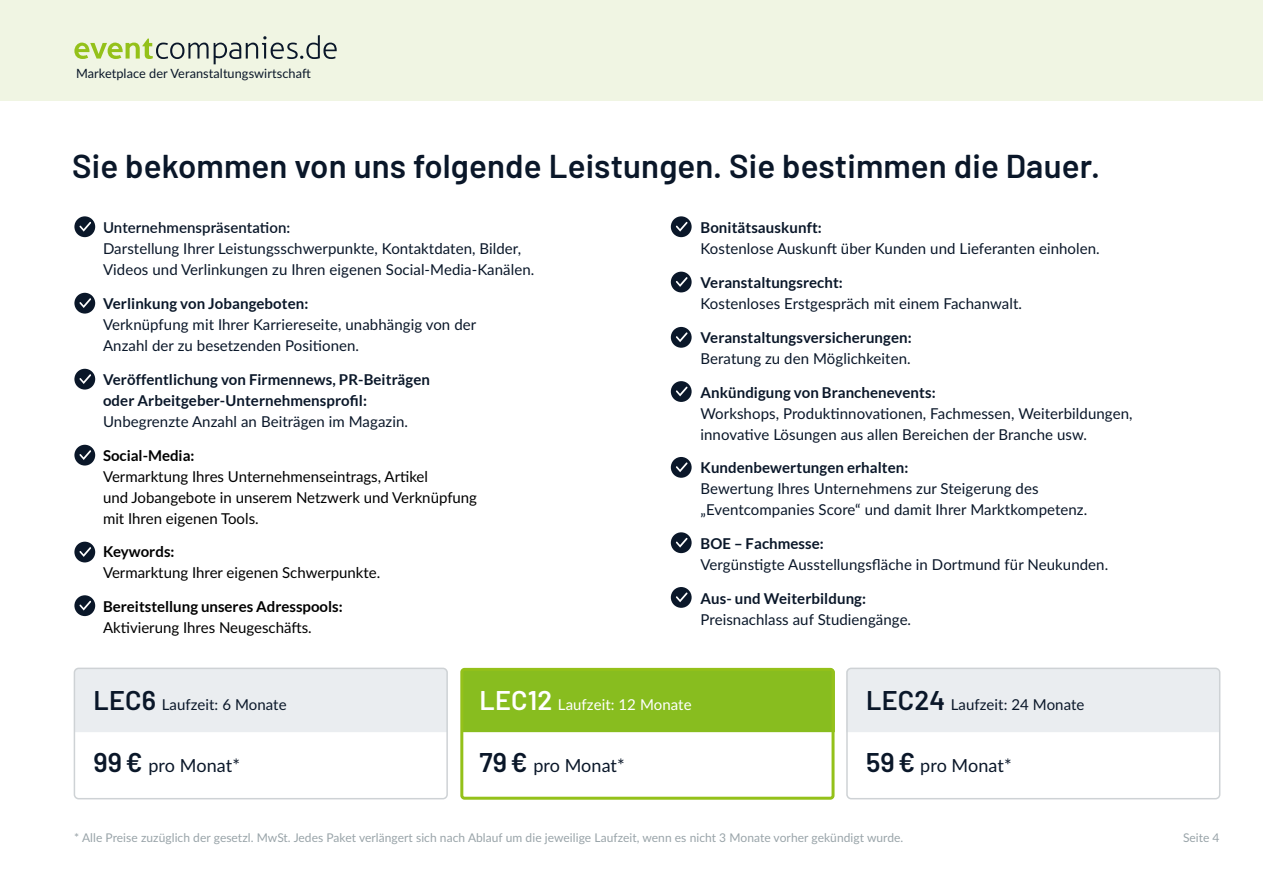
<style>
.page{position:relative;width:1263px;height:893px;background:#fff}
.page>*{position:absolute;margin:0;border:0;box-sizing:border-box;transform-origin:0 0}
.t1{font:600 33px "Barlow";letter-spacing:.005em;color:#0a1729}
.t2{font:18px "Lato";color:#0a1729}
.t3{font:15px/21px "Lato";letter-spacing:.005em;color:#0a1729}
.t4{font:700 15px/21px "Lato";letter-spacing:.005em;color:#0a1729}
.t5{font:15px/21px "Lato";color:#000}
.t6{font:700 15px "Lato";color:#000}
.t7{font:600 15px "Lato";letter-spacing:.005em;color:#0a1729}
.t8{font:15px "Lato";letter-spacing:.005em;color:#fff}
.t9{font:12.75px "Lato";letter-spacing:.005em;color:#0a1729}
.t10{font:12px "Lato";letter-spacing:.005em;color:#99a4a9}
.s1{font-family:"Barlow";font-weight:600;font-size:27px}
</style>
<div class="page">
<div style="left:0;top:0;width:1263px;height:101px;background:#f0f5e3"></div>
<svg style="left:74px;top:35px;width:263px;height:29px"></svg>
<div style="left:74px;top:216px;width:21px;height:21px;background:#0a1729;border-radius:50%"></div>
<svg style="left:79px;top:222px;width:12px;height:10px"></svg>
<div style="left:671px;top:216px;width:21px;height:21px;background:#0a1729;border-radius:50%"></div>
<svg style="left:676px;top:222px;width:11px;height:10px"></svg>
<div style="left:671px;top:272px;width:21px;height:20px;background:#0a1729;border-radius:50%"></div>
<svg style="left:676px;top:277px;width:11px;height:10px"></svg>
<div style="left:671px;top:327px;width:21px;height:21px;background:#0a1729;border-radius:50%"></div>
<svg style="left:676px;top:332px;width:11px;height:10px"></svg>
<div style="left:671px;top:381px;width:21px;height:21px;background:#0a1729;border-radius:50%"></div>
<svg style="left:676px;top:387px;width:11px;height:9px"></svg>
<div style="left:671px;top:457px;width:21px;height:21px;background:#0a1729;border-radius:50%"></div>
<svg style="left:676px;top:462px;width:11px;height:10px"></svg>
<div style="left:671px;top:532px;width:21px;height:21px;background:#0a1729;border-radius:50%"></div>
<svg style="left:676px;top:538px;width:11px;height:10px"></svg>
<div style="left:671px;top:587px;width:21px;height:21px;background:#0a1729;border-radius:50%"></div>
<svg style="left:676px;top:592px;width:11px;height:10px"></svg>
<div style="left:74px;top:293px;width:21px;height:21px;background:#0a1729;border-radius:50%"></div>
<svg style="left:79px;top:298px;width:12px;height:10px"></svg>
<div style="left:74px;top:369px;width:21px;height:21px;background:#0a1729;border-radius:50%"></div>
<svg style="left:79px;top:374px;width:12px;height:10px"></svg>
<div style="left:74px;top:445px;width:21px;height:21px;background:#0a1729;border-radius:50%"></div>
<svg style="left:79px;top:450px;width:12px;height:10px"></svg>
<div style="left:74px;top:542px;width:21px;height:20px;background:#0a1729;border-radius:50%"></div>
<svg style="left:79px;top:547px;width:12px;height:10px"></svg>
<div style="left:74px;top:595px;width:21px;height:21px;background:#0a1729;border-radius:50%"></div>
<svg style="left:79px;top:601px;width:12px;height:9px"></svg>
<div style="left:849px;top:668px;width:370px;height:64px;background:#eaedf0"></div>
<div style="left:464px;top:670px;width:371px;height:62px;background:#88bd1f"></div>
<div style="left:74px;top:668px;width:371px;height:64px;background:#eaedf0"></div>
<div style="left:74px;top:668px;width:374px;height:131px;border:2px solid #ced2d5;border-radius:4px"></div>
<div style="left:846px;top:668px;width:374px;height:131px;border:2px solid #ced2d5;border-radius:4px"></div>
<div style="left:460px;top:668px;width:374px;height:132px;border:3px solid #94c11a;border-radius:3px"></div>
<p class="t9" style="left:76px;top:64px;width:236px">Marketplace der Veranstaltungswirtschaft</p>
<h1 class="t1" style="left:72px;top:141px;width:1029px">Sie bekommen von uns folgende Leistungen. Sie bestimmen die Dauer.</h1>
<p class="t7" style="left:103px;top:217px;width:189px">Unternehmenspräsentation:</p>
<p class="t3" style="left:103px;top:238px;width:433px">Darstellung Ihrer Leistungsschwerpunkte, Kontaktdaten, Bilder,<br>Videos und Verlinkungen zu Ihren eigenen Social-Media-Kanälen.</p>
<p class="t4" style="left:103px;top:293px;width:207px">Verlinkung von Jobangeboten:</p>
<p class="t3" style="left:103px;top:313px;width:375px">Verknüpfung mit Ihrer Karriereseite, unabhängig von der<br>Anzahl der zu besetzenden Positionen.</p>
<p class="t4" style="left:103px;top:369px;width:328px">Veröffentlichung von Firmennews, PR-Beiträgen oder Arbeitgeber-Unternehmensprofil:</p>
<p class="t3" style="left:103px;top:410px;width:307px">Unbegrenzte Anzahl an Beiträgen im Magazin.</p>
<p class="t6" style="left:103px;top:446px;width:93px">Social-Media:</p>
<p class="t5" style="left:103px;top:465px;width:376px">Vermarktung Ihres Unternehmenseintrags, Artikel<br>und Jobangebote in unserem Netzwerk und Verknüpfung mit Ihren eigenen Tools.</p>
<p class="t6" style="left:103px;top:543px;width:73px">Keywords:</p>
<p class="t5" style="left:103px;top:562px;width:279px">Vermarktung Ihrer eigenen Schwerpunkte.</p>
<p class="t6" style="left:103px;top:598px;width:241px">Bereitstellung unseres Adresspools:</p>
<p class="t5" style="left:103px;top:616px;width:210px">Aktivierung Ihres Neugeschäfts.</p>
<p class="t4" style="left:700px;top:217px;width:123px">Bonitätsauskunft:</p>
<p class="t3" style="left:700px;top:238px;width:401px">Kostenlose Auskunft über Kunden und Lieferanten einholen.</p>
<p class="t4" style="left:700px;top:272px;width:144px">Veranstaltungsrecht:</p>
<p class="t3" style="left:700px;top:292px;width:323px">Kostenloses Erstgespräch mit einem Fachanwalt.</p>
<p class="t4" style="left:700px;top:327px;width:213px">Veranstaltungsversicherungen:</p>
<p class="t3" style="left:700px;top:347px;width:212px">Beratung zu den Möglichkeiten.</p>
<p class="t4" style="left:700px;top:381px;width:237px">Ankündigung von Branchenevents:</p>
<p class="t3" style="left:700px;top:402px;width:433px">Workshops, Produktinnovationen, Fachmessen, Weiterbildungen, innovative Lösungen aus allen Bereichen der Branche usw.</p>
<p class="t4" style="left:700px;top:457px;width:209px">Kundenbewertungen erhalten:</p>
<p class="t3" style="left:700px;top:478px;width:388px">Bewertung Ihres Unternehmens zur Steigerung des „Eventcompanies Score“ und damit Ihrer Marktkompetenz.</p>
<p class="t4" style="left:700px;top:533px;width:125px">BOE – Fachmesse:</p>
<p class="t3" style="left:700px;top:553px;width:409px">Vergünstigte Ausstellungsfläche in Dortmund für Neukunden.</p>
<p class="t4" style="left:700px;top:588px;width:167px">Aus- und Weiterbildung:</p>
<p class="t3" style="left:700px;top:608px;width:212px">Preisnachlass auf Studiengänge.</p>
<p class="t3" style="left:94px;top:694px;width:195px"><span class="s1">LEC6</span> Laufzeit: 6 Monate</p>
<p class="t8" style="left:479px;top:694px;width:214px"><span class="s1">LEC12</span> Laufzeit: 12 Monate</p>
<p class="t3" style="left:866px;top:694px;width:220px"><span class="s1">LEC24</span> Laufzeit: 24 Monate</p>
<p class="t2" style="left:94px;top:753px;width:148px"><span class="s1">99 €</span> pro Monat*</p>
<p class="t2" style="left:479px;top:753px;width:147px"><span class="s1">79 €</span> pro Monat*</p>
<p class="t2" style="left:866px;top:753px;width:147px"><span class="s1">59 €</span> pro Monat*</p>
<p class="t10" style="left:74px;top:829px;width:831px">* Alle Preise zuzüglich der gesetzl. MwSt. Jedes Paket verlängert sich nach Ablauf um die jeweilige Laufzeit, wenn es nicht 3 Monate vorher gekündigt wurde.</p>
<p class="t10" style="left:1183px;top:829px;width:38px">Seite 4</p>
</div>
